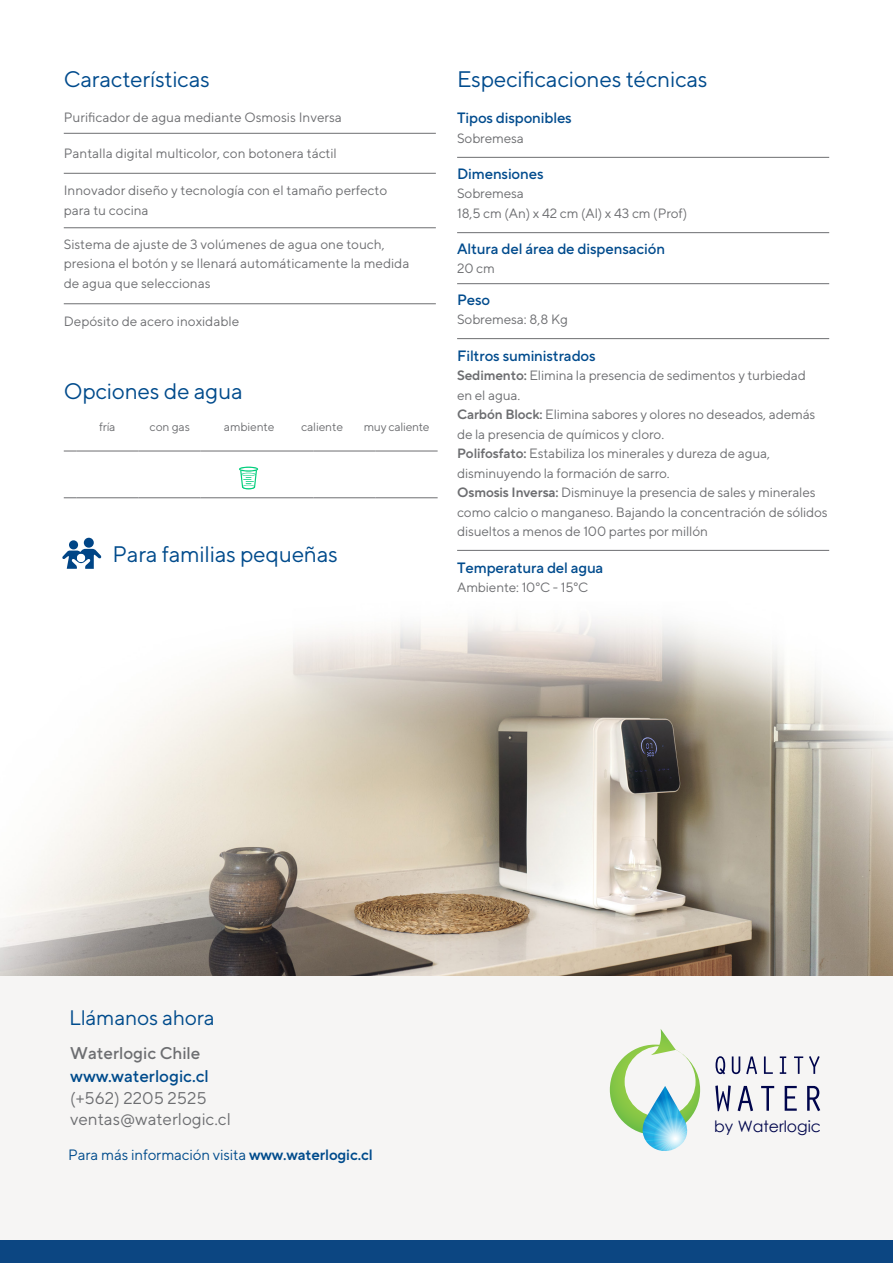
<style>
.page{position:relative;width:893px;height:1263px;background:#fff}
.page>*{position:absolute;margin:0;border:0;box-sizing:border-box;transform-origin:0 0}
.t1{font:22.5px "TT Norms Pro";letter-spacing:-.01em;color:#004b8d}
.t2{font:22.5px "TT Norms Pro";letter-spacing:-.01em;color:#004b8c}
.t3{font:21px "TT Norms Pro";letter-spacing:-.01em;color:#004b8c}
.t4{font:16.95px/20.7px "TT Norms Pro";color:#6d6e71}
.t5{font:500 16.95px "TT Norms Pro";color:#004b8c}
.t6{font:500 16.95px "TT Norms Pro";color:#6d6e71}
.t7{font:15.75px "Century Gothic";color:#00054c}
.t8{font:500 15px "TT Norms Pro";letter-spacing:-.01em;color:#004b8d}
.t9{font:15px "TT Norms Pro";letter-spacing:-.01em;color:#004b8c}
.t10{font:13.5px/19.5px "TT Norms Pro";letter-spacing:-.01em;color:#6d6e71}
.t11{font:12px "TT Norms Pro";letter-spacing:-.01em;color:#6d6e71}
.s1{font-weight:600}
</style>
<div class="page">
<img style="left:0;top:489px;width:893px;height:487px">
<div style="left:0;top:976px;width:893px;height:286px;background:#f6f5f4"></div>
<div style="left:0;top:1241px;width:893px;height:22px;background:#0c4682"></div>
<hr style="left:64px;top:133px;width:372px;height:1px;background:#6d6e71">
<hr style="left:64px;top:173px;width:372px;height:1px;background:#6d6e71">
<hr style="left:64px;top:227px;width:372px;height:1px;background:#6d6e71">
<hr style="left:64px;top:303px;width:372px;height:1px;background:#6d6e71">
<hr style="left:457px;top:157px;width:372px;height:1px;background:#6d6e71">
<hr style="left:457px;top:232px;width:372px;height:1px;background:#6d6e71">
<hr style="left:457px;top:283px;width:372px;height:1px;background:#6d6e71">
<hr style="left:457px;top:338px;width:372px;height:1px;background:#6d6e71">
<hr style="left:457px;top:550px;width:372px;height:1px;background:#6d6e71">
<svg style="left:64px;top:451px;width:13px;height:1px"></svg>
<hr style="left:77px;top:451px;width:62px;height:1px;background:#6d6e71">
<hr style="left:139px;top:451px;width:62px;height:1px;background:#6d6e71">
<hr style="left:201px;top:451px;width:113px;height:1px;background:#6d6e71">
<hr style="left:314px;top:451px;width:62px;height:1px;background:#6d6e71">
<hr style="left:376px;top:451px;width:62px;height:1px;background:#6d6e71">
<svg style="left:64px;top:497px;width:13px;height:1px"></svg>
<hr style="left:77px;top:497px;width:62px;height:1px;background:#6d6e71">
<hr style="left:139px;top:497px;width:62px;height:1px;background:#6d6e71">
<hr style="left:201px;top:497px;width:113px;height:1px;background:#6d6e71">
<hr style="left:314px;top:497px;width:62px;height:1px;background:#6d6e71">
<hr style="left:376px;top:497px;width:62px;height:1px;background:#6d6e71">
<svg style="left:239px;top:467px;width:19px;height:22px"></svg>
<svg style="left:62px;top:549px;width:39px;height:20px"></svg>
<div style="left:84px;top:538px;width:10px;height:10px;background:#004586;border-radius:50%"></div>
<div style="left:69px;top:540px;width:9px;height:9px;background:#004586;border-radius:50%"></div>
<div style="left:77px;top:554px;width:8px;height:8px;background:#fff;border-radius:50%"></div>
<svg style="left:610px;top:1029px;width:90px;height:122px"></svg>
<svg style="left:716px;top:1056px;width:9px;height:18px"></svg>
<svg style="left:732px;top:1056px;width:8px;height:18px"></svg>
<svg style="left:746px;top:1056px;width:11px;height:18px"></svg>
<svg style="left:764px;top:1056px;width:9px;height:18px"></svg>
<svg style="left:780px;top:1056px;width:6px;height:18px"></svg>
<svg style="left:794px;top:1056px;width:9px;height:18px"></svg>
<svg style="left:809px;top:1056px;width:11px;height:18px"></svg>
<svg style="left:715px;top:1085px;width:16px;height:26px"></svg>
<svg style="left:738px;top:1086px;width:15px;height:25px"></svg>
<svg style="left:761px;top:1086px;width:13px;height:25px"></svg>
<svg style="left:785px;top:1086px;width:12px;height:25px"></svg>
<svg style="left:807px;top:1086px;width:13px;height:25px"></svg>
<h1 class="t1" style="left:64px;top:65px;width:148px">Características</h1>
<p class="t10" style="left:64px;top:107px;width:280px">Purificador de agua mediante Osmosis Inversa</p>
<p class="t10" style="left:64px;top:143px;width:275px">Pantalla digital multicolor, con botonera táctil</p>
<p class="t10" style="left:64px;top:181px;width:325px">Innovador diseño y tecnología con el tamaño perfecto para tu cocina</p>
<p class="t10" style="left:64px;top:234px;width:347px">Sistema de ajuste de 3 volúmenes de agua one touch, presiona el botón y se llenará automáticamente la medida de agua que seleccionas</p>
<p class="t10" style="left:64px;top:311px;width:177px">Depósito de acero inoxidable</p>
<h1 class="t2" style="left:64px;top:377px;width:180px">Opciones de agua</h1>
<p class="t11" style="left:99px;top:419px;width:18px">fría</p>
<p class="t11" style="left:150px;top:419px;width:42px">con gas</p>
<p class="t11" style="left:224px;top:419px;width:52px">ambiente</p>
<p class="t11" style="left:301px;top:419px;width:43px">caliente</p>
<p class="t11" style="left:364px;top:419px;width:67px">muy caliente</p>
<h1 class="t2" style="left:112px;top:540px;width:227px">Para familias pequeñas</h1>
<h1 class="t1" style="left:457px;top:65px;width:252px">Especificaciones técnicas</h1>
<p class="t8" style="left:457px;top:108px;width:116px">Tipos disponibles</p>
<p class="t10" style="left:457px;top:128px;width:68px">Sobremesa</p>
<p class="t8" style="left:457px;top:164px;width:88px">Dimensiones</p>
<p class="t10" style="left:457px;top:183px;width:232px">Sobremesa<br>18,5 cm (An) x 42 cm (Al) x 43 cm (Prof)</p>
<p class="t8" style="left:457px;top:239px;width:209px">Altura del área de dispensación</p>
<p class="t10" style="left:457px;top:258px;width:39px">20 cm</p>
<p class="t8" style="left:457px;top:290px;width:35px">Peso</p>
<p class="t10" style="left:457px;top:309px;width:112px">Sobremesa: 8,8 Kg</p>
<p class="t8" style="left:457px;top:346px;width:140px">Filtros suministrados</p>
<p class="t10" style="left:457px;top:365px;width:372px"><span class="s1">Sedimento:</span> Elimina la presencia de sedimentos y turbiedad<br>en el agua.<br><span class="s1">Carbón Block:</span> Elimina sabores y olores no deseados, además de la presencia de químicos y cloro.<br><span class="s1">Polifosfato:</span> Estabiliza los minerales y dureza de agua, disminuyendo la formación de sarro.<br><span class="s1">Osmosis Inversa:</span> Disminuye la presencia de sales y minerales como calcio o manganeso. Bajando la concentración de sólidos disueltos a menos de 100 partes por millón</p>
<p class="t8" style="left:457px;top:558px;width:148px">Temperatura del agua</p>
<p class="t10" style="left:457px;top:577px;width:133px">Ambiente: 10°C - 15°C</p>
<h2 class="t3" style="left:69px;top:1004px;width:147px">Llámanos ahora</h2>
<p class="t6" style="left:70px;top:1042px;width:132px">Waterlogic Chile</p>
<p class="t5" style="left:70px;top:1064px;width:140px">www.waterlogic.cl</p>
<p class="t4" style="left:70px;top:1087px;width:162px">(+562) 2205 2525 ventas@waterlogic.cl</p>
<p class="t9" style="left:68px;top:1145px;width:306px">Para más información visita <span class="s1">www.waterlogic.cl</span></p>
<p class="t7" style="left:714px;top:1115px;width:108px">by Waterlogic</p>
</div>
